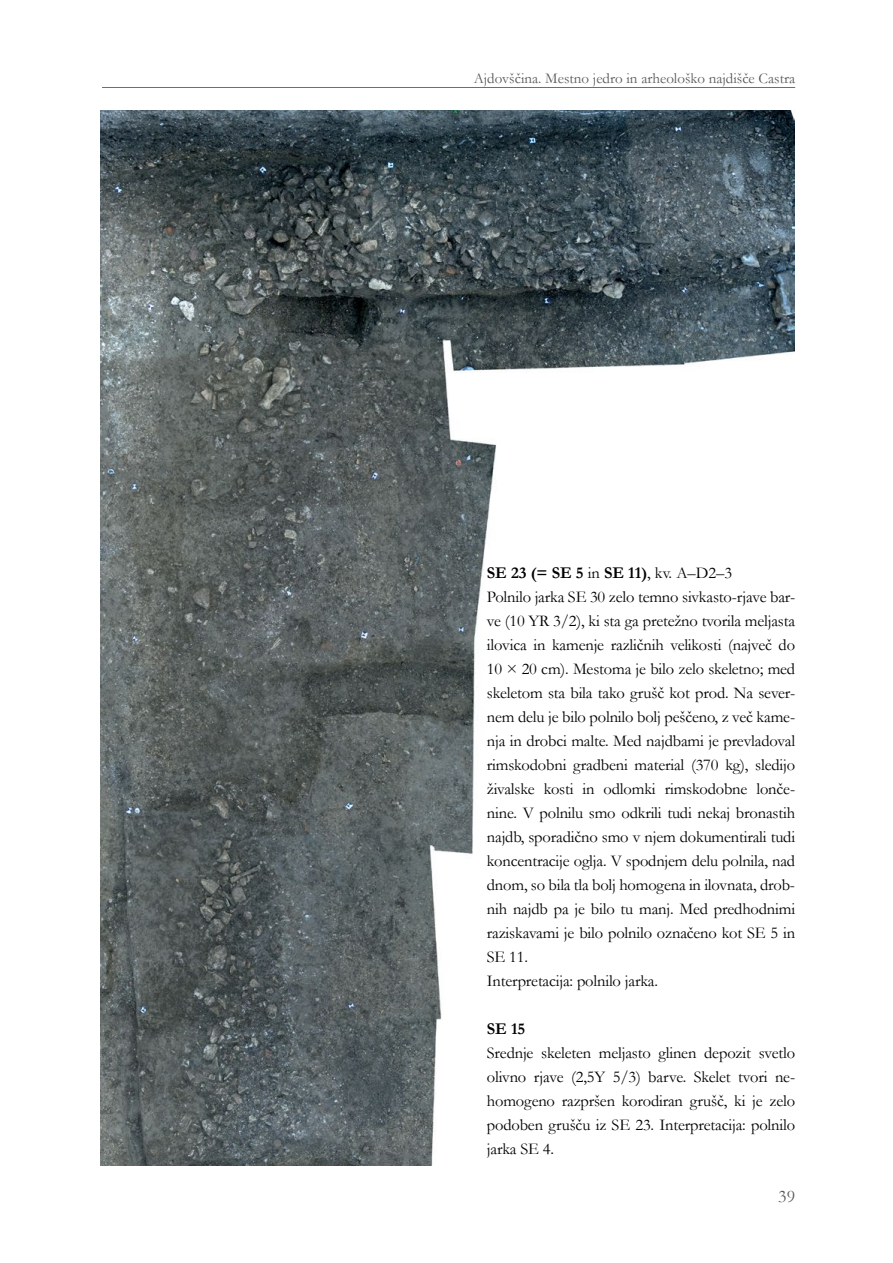
<style>
.page{position:relative;width:893px;height:1263px;background:#fff}
.page>*{position:absolute;margin:0;border:0;box-sizing:border-box;transform-origin:0 0}
.t1{font:18px "Garamond";color:#58595b}
.t2{font:16.5px/24px "Garamond";letter-spacing:-.01em;color:#000}
.t3{font:700 16.5px "Garamond";color:#000}
.t4{font:15px "Garamond";color:#58595b}
.s1{font-weight:700}
</style>
<div class="page">
<hr style="left:102px;top:87px;width:693px;height:1px;background:#6d6e71">
<img style="left:101px;top:111px;width:693px;height:1054px">
<p class="t4" style="left:474px;top:68px;width:323px">Ajdovščina. Mestno jedro in arheološko najdišče Castra</p>
<p class="t2" style="left:487px;top:560px;width:310px"><span class="s1">SE 23 (= SE 5</span> in <span class="s1">SE 11)</span>, kv. A–D2–3<br>Polnilo jarka SE 30 zelo temno sivkasto-rjave bar&shy;ve (10 YR 3/2), ki sta ga pretežno tvorila meljasta ilovica in kamenje različnih velikosti (največ do 10 × 20 cm). Mestoma je bilo zelo skeletno; med skeletom sta bila tako grušč kot prod. Na sever&shy;nem delu je bilo polnilo bolj peščeno, z več kame&shy;nja in drobci malte. Med najdbami je prevladoval rimskodobni gradbeni material (370 kg), sledijo živalske kosti in odlomki rimskodobne lonče&shy;nine. V polnilu smo odkrili tudi nekaj bronastih najdb, sporadično smo v njem dokumentirali tudi koncentracije oglja. V spodnjem delu polnila, nad dnom, so bila tla bolj homogena in ilovnata, drob&shy;nih najdb pa je bilo tu manj. Med predhodnimi raziskavami je bilo polnilo označeno kot SE 5 in SE 11.<br>Interpretacija: polnilo jarka.</p>
<p class="t3" style="left:487px;top:1017px;width:40px">SE 15</p>
<p class="t2" style="left:487px;top:1040px;width:310px;text-align:justify">Srednje skeleten meljasto glinen depozit svetlo olivno rjave (2,5Y 5/3) barve. Skelet tvori ne&shy;homogeno razpršen korodiran grušč, ki je zelo podoben grušču iz SE 23. Interpretacija: polnilo jarka SE 4.</p>
<p class="t1" style="left:778px;top:1184px;width:18px">39</p>
</div>
